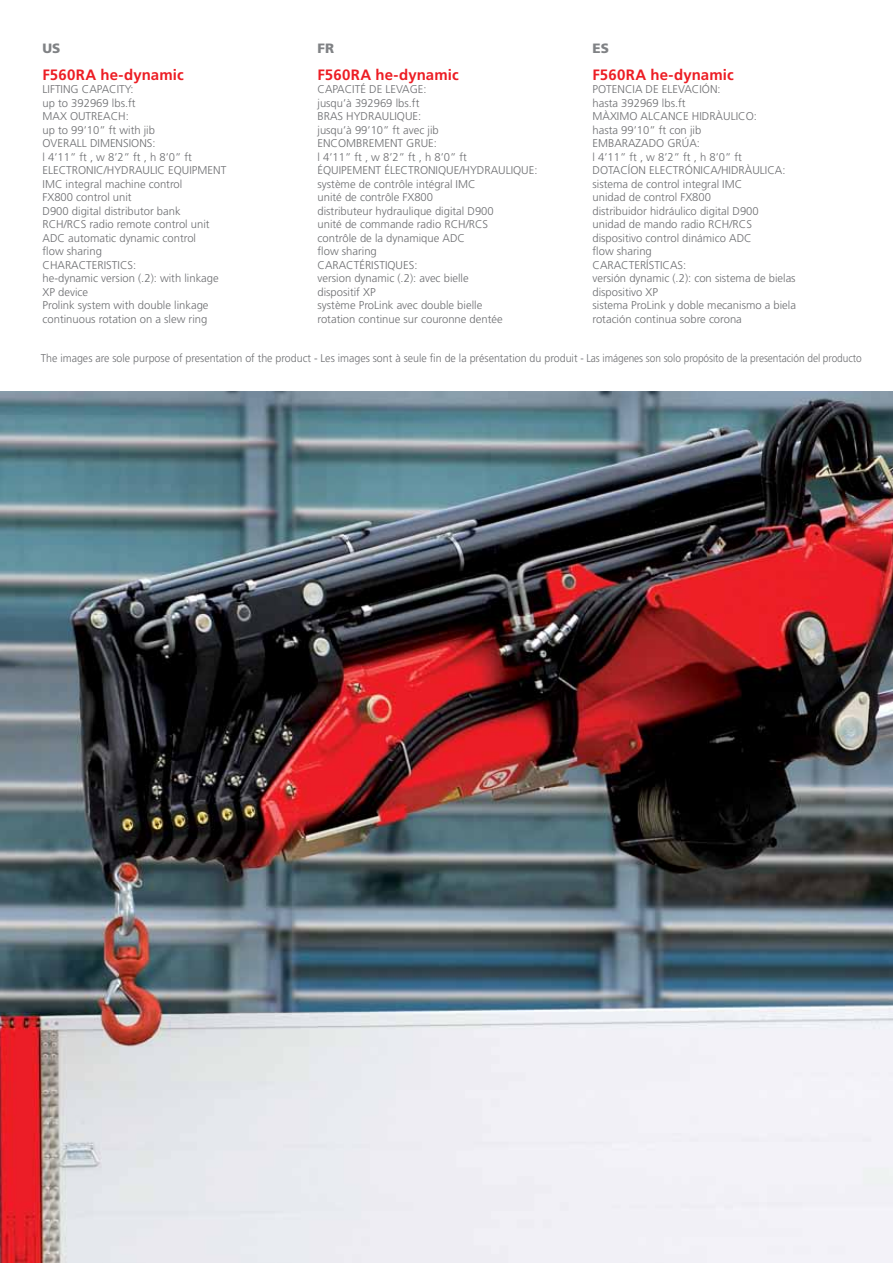
<style>
.page{position:relative;width:893px;height:1263px;background:#fff}
.page>*{position:absolute;margin:0;border:0;box-sizing:border-box;transform-origin:0 0}
.t1{font:700 15px "Frutiger";letter-spacing:.005em;color:#ed1d24}
.t2{font:900 13.5px "Frutiger";color:#808285}
.t3{font:300 11.25px/13.5px "Frutiger";color:#6d6e71}
.t4{font:300 11.25px "Frutiger";color:#6d6e71;scale:.95 1}
</style>
<div class="page">
<img style="left:0;top:391px;width:893px;height:872px">
<p class="t2" style="left:592px;top:40px;width:18px">ES</p>
<h1 class="t1" style="left:592px;top:66px;width:143px">F560RA he-dynamic</h1>
<p class="t3" style="left:592px;top:83px;width:205px">POTENCIA DE ELEVACIÓN:<br>hasta 392969 lbs.ft<br>MÀXIMO ALCANCE HIDRÀULICO:<br>hasta 99’10” ft con jib<br>EMBARAZADO GRÚA:<br>l 4’11” ft , w 8’2” ft , h 8’0” ft<br>DOTACÍON ELECTRÓNICA/HIDRÀULICA: sistema de control integral IMC<br>unidad de control FX800<br>distribuidor hidráulico digital D900<br>unidad de mando radio RCH/RCS dispositivo control dinámico ADC<br>flow sharing<br>CARACTERÍSTICAS:<br>versión dynamic (.2): con sistema de bielas dispositivo XP<br>sistema ProLink y doble mecanismo a biela rotación continua sobre corona</p>
<p class="t4" style="left:41px;top:351px;width:866px">The images are sole purpose of presentation of the product - Les images sont à seule fin de la présentation du produit - Las imágenes son solo propósito de la presentación del producto</p>
<p class="t2" style="left:43px;top:40px;width:19px">US</p>
<h1 class="t1" style="left:43px;top:66px;width:143px">F560RA he-dynamic</h1>
<p class="t3" style="left:43px;top:83px;width:185px">LIFTING CAPACITY:<br>up to 392969 lbs.ft<br>MAX OUTREACH:<br>up to 99’10” ft with jib<br>OVERALL DIMENSIONS:<br>l 4’11” ft , w 8’2” ft , h 8’0” ft<br>ELECTRONIC/HYDRAULIC EQUIPMENT<br>IMC integral machine control<br>FX800 control unit<br>D900 digital distributor bank<br>RCH/RCS radio remote control unit<br>ADC automatic dynamic control<br>flow sharing<br>CHARACTERISTICS:<br>he-dynamic version (.2): with linkage<br>XP device<br>Prolink system with double linkage continuous rotation on a slew ring</p>
<p class="t2" style="left:317px;top:40px;width:18px">FR</p>
<h1 class="t1" style="left:317px;top:66px;width:143px">F560RA he-dynamic</h1>
<p class="t3" style="left:317px;top:83px;width:222px">CAPACITÉ DE LEVAGE:<br>jusqu’à 392969 lbs.ft<br>BRAS HYDRAULIQUE:<br>jusqu’à 99’10” ft avec jib<br>ENCOMBREMENT GRUE:<br>l 4’11” ft , w 8’2” ft , h 8’0” ft<br>ÉQUIPEMENT ÉLECTRONIQUE/HYDRAULIQUE: système de contrôle intégral IMC<br>unité de contrôle FX800<br>distributeur hydraulique digital D900<br>unité de commande radio RCH/RCS<br>contrôle de la dynamique ADC<br>flow sharing<br>CARACTÉRISTIQUES:<br>version dynamic (.2): avec bielle<br>dispositif XP<br>système ProLink avec double bielle<br>rotation continue sur couronne dentée</p>
</div>
